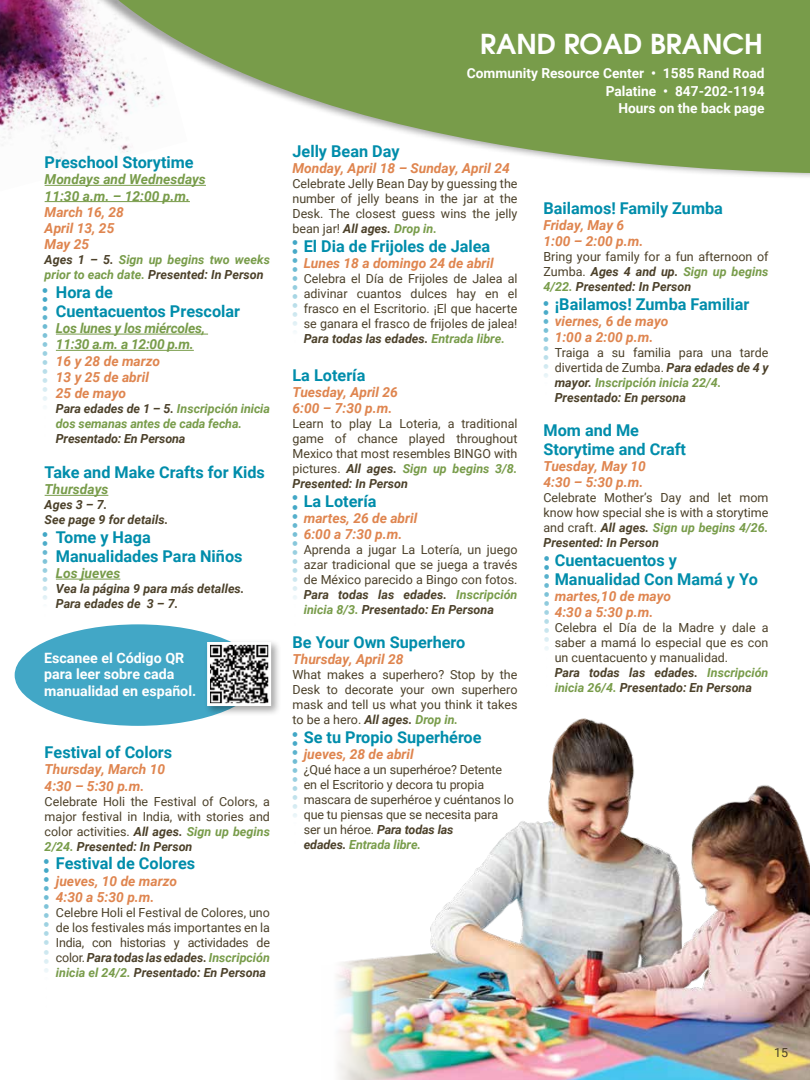
<style>
.page{position:relative;width:810px;height:1080px;background:#fff}
.page>*{position:absolute;margin:0;border:0;box-sizing:border-box;transform-origin:0 0}
.t1{font:600 27.5px "Avant Garde";color:#fff}
.t2{font:22.5px "Futura Black BT";color:#42a7c6}
.t3{font:700 16.25px/18.8px "Roboto";color:#008dab}
.t4{font:700 14.25px/16.4px "Roboto";color:#fff}
.t5{font:italic 700 13.75px/16.2px "Roboto";color:#df854f}
.t6{font:700 13.75px/17.5px "Roboto";color:#fff;text-align:right}
.t7{font:italic 700 13.75px/16.2px "Roboto";color:#789c4a}
.t8{font:italic 700 13.75px/16.2px "Roboto";letter-spacing:-.02em;color:#789c4a}
.t9{font:12.5px/15px "Roboto";color:#4c412a;text-align:justify}
.t10{font:italic 700 12.5px/15px "Roboto";color:#789c4a}
.t11{font:italic 700 12.5px/15px "Roboto";color:#4c412a}
.s1{color:#4c412a}
.s2{font-weight:700;font-style:italic}
.s3{font-weight:700;font-style:italic;color:#789c4a}
</style>
<div class="page">
<img style="left:0;top:0;width:73px;height:186px">
<div style="left:55px;top:0;width:755px;height:180px;background:#000;opacity:.35"></div>
<svg style="left:73px;top:0;width:737px;height:185px;fill:#789c4a"></svg>
<hr style="left:45px;top:185px;width:161px;height:1px;background:#789c4a">
<hr style="left:45px;top:201px;width:145px;height:1px;background:#789c4a">
<hr style="left:56px;top:334px;width:152px;height:1px;background:#789c4a">
<hr style="left:56px;top:350px;width:138px;height:1px;background:#789c4a">
<hr style="left:45px;top:495px;width:63px;height:1px;background:#789c4a">
<hr style="left:56px;top:579px;width:64px;height:1px;background:#789c4a">
<img style="left:336px;top:718px;width:474px;height:362px">
<div style="left:15px;top:624px;width:246px;height:102px;background:#42a7c6;border-radius:50%"></div>
<div style="left:204px;top:639px;width:78px;height:78px;background:#000;opacity:.35"></div>
<svg style="left:206px;top:641px;width:67px;height:66px;background:#8e9090"></svg>
<h3 class="t3" style="left:45px;top:152px;width:151px">Preschool Storytime</h3>
<p class="t7" style="left:45px;top:171px;width:163px">Mondays and Wednesdays<br>11:30 a.m. – 12:00 p.m.</p>
<p class="t5" style="left:45px;top:203px;width:81px">March 16, 28<br>April 13, 25<br>May 25</p>
<p class="t10" style="left:45px;top:252px;width:227px"><span class="s1">Ages 1 – 5.</span> Sign up begins two weeks prior to each date. <span class="s1">Presented: In Person</span></p>
<h3 class="t3" style="left:56px;top:282px;width:186px">Hora de<br>Cuentacuentos Prescolar</h3>
<p class="t8" style="left:56px;top:320px;width:151px">Los lunes y los miércoles,<br>11:30 a.m. a 12:00 p.m.</p>
<p class="t5" style="left:56px;top:352px;width:106px">16 y 28 de marzo<br>13 y 25 de abril<br>25 de mayo</p>
<p class="t10" style="left:56px;top:401px;width:216px"><span class="s1">Para edades de 1 – 5.</span> Inscripción inicia dos semanas antes de cada fecha.</p>
<p class="t11" style="left:56px;top:431px;width:131px">Presentado: En Persona</p>
<h3 class="t3" style="left:45px;top:462px;width:222px">Take and Make Crafts for Kids</h3>
<p class="t7" style="left:45px;top:481px;width:65px">Thursdays</p>
<p class="t11" style="left:45px;top:497px;width:125px">Ages 3 – 7.<br>See page 9 for details.</p>
<h3 class="t3" style="left:56px;top:527px;width:188px">Tome y Haga<br>Manualidades Para Niños</h3>
<p class="t7" style="left:56px;top:565px;width:66px">Los jueves</p>
<p class="t11" style="left:56px;top:581px;width:190px">Vea la página 9 para más detalles.<br>Para edades de 3 – 7.</p>
<h2 class="t2" style="left:64px;top:287px;width:153px;rotate:90deg">.................</h2>
<h2 class="t2" style="left:64px;top:531px;width:90px;rotate:90deg">..........</h2>
<p class="t4" style="left:44px;top:649px;width:153px">Escanee el Código QR para leer sobre cada manualidad en español.</p>
<h3 class="t3" style="left:45px;top:742px;width:129px">Festival of Colors</h3>
<p class="t5" style="left:45px;top:761px;width:122px">Thursday, March 10<br>4:30 – 5:30 p.m.</p>
<p class="t9" style="left:45px;top:793px;width:227px">Celebrate Holi the Festival of Colors, a major festival in India, with stories and color activities. <span class="s2">All ages.</span> <span class="s3">Sign up begins 2/24.</span> <span class="s2">Presented: In Person</span></p>
<h3 class="t3" style="left:56px;top:854px;width:141px">Festival de Colores</h3>
<p class="t5" style="left:56px;top:872px;width:123px">jueves, 10 de marzo<br>4:30 a 5:30 p.m.</p>
<p class="t9" style="left:56px;top:904px;width:216px">Celebre Holi el Festival de Colores, uno de los festivales más importantes en la India, con historias y actividades de color. <span class="s2">Para todas las edades.</span> <span class="s3">Inscripción inicia el 24/2.</span> <span class="s2">Presentado: En Persona</span></p>
<h2 class="t2" style="left:66px;top:858px;width:153px;rotate:90deg">.................</h2>
<h1 class="t1" style="left:480px;top:26px;width:284px">RAND ROAD BRANCH</h1>
<p class="t6" style="left:467px;top:64px;width:299px">Community Resource Center • 1585 Rand Road<br>Palatine • 847-202-1194<br>Hours on the back page</p>
<h3 class="t3" style="left:292px;top:141px;width:109px">Jelly Bean Day</h3>
<p class="t5" style="left:292px;top:160px;width:219px">Monday, April 18 – Sunday, April 24</p>
<p class="t9" style="left:292px;top:176px;width:227px">Celebrate Jelly Bean Day by guessing the number of jelly beans in the jar at the Desk. The closest guess wins the jelly bean jar! <span class="s2">All ages.</span> <span class="s3">Drop in.</span></p>
<h3 class="t3" style="left:304px;top:236px;width:188px">El Dia de Frijoles de Jalea</h3>
<p class="t5" style="left:304px;top:255px;width:191px">Lunes 18 a domingo 24 de abril</p>
<p class="t9" style="left:304px;top:271px;width:215px">Celebra el Día de Frijoles de Jalea al adivinar cuantos dulces hay en el frasco en el Escritorio. ¡El que hacerte se ganara el frasco de frijoles de jalea!<br><span class="s2">Para todas las edades.</span> <span class="s3">Entrada libre.</span></p>
<h3 class="t3" style="left:292px;top:365px;width:74px">La Lotería</h3>
<p class="t5" style="left:292px;top:383px;width:107px">Tuesday, April 26<br>6:00 – 7:30 p.m.</p>
<p class="t9" style="left:292px;top:416px;width:227px">Learn to play La Loteria, a traditional game of chance played throughout Mexico that most resembles BINGO with pictures. <span class="s2">All ages.</span> <span class="s3">Sign up begins 3/8.<br></span><span class="s2">Presented: In Person</span></p>
<h3 class="t3" style="left:304px;top:491px;width:74px">La Lotería</h3>
<p class="t5" style="left:304px;top:510px;width:115px">martes, 26 de abril<br>6:00 a 7:30 p.m.</p>
<p class="t9" style="left:304px;top:542px;width:215px">Aprenda a jugar La Lotería, un juego azar tradicional que se juega a través de México parecido a Bingo con fotos.<br><span class="s2">Para todas las edades.</span> <span class="s3">Inscripción inicia 8/3.</span> <span class="s2">Presentado: En Persona</span></p>
<h3 class="t3" style="left:292px;top:632px;width:174px">Be Your Own Superhero</h3>
<p class="t5" style="left:292px;top:651px;width:113px">Thursday, April 28</p>
<p class="t9" style="left:292px;top:667px;width:227px">What makes a superhero? Stop by the Desk to decorate your own superhero mask and tell us what you think it takes to be a hero. <span class="s2">All ages.</span> <span class="s3">Drop in.</span></p>
<h3 class="t3" style="left:304px;top:727px;width:179px">Se tu Propio Superhéroe</h3>
<p class="t5" style="left:304px;top:746px;width:112px">jueves, 28 de abril</p>
<p class="t9" style="left:304px;top:762px;width:212px;text-align:left">¿Qué hace a un superhéroe? Detente en el Escritorio y decora tu propia mascara de superhéroe y cuéntanos lo que tu piensas que se necesita para ser un héroe. <span class="s2">Para todas las<br>edades.</span> <span class="s3">Entrada libre.</span></p>
<h2 class="t2" style="left:315px;top:239px;width:108px;rotate:90deg">............</h2>
<h2 class="t2" style="left:315px;top:494px;width:153px;rotate:90deg">.................</h2>
<h2 class="t2" style="left:315px;top:731px;width:117px;rotate:90deg">.............</h2>
<h3 class="t3" style="left:543px;top:198px;width:181px">Bailamos! Family Zumba</h3>
<p class="t5" style="left:543px;top:216px;width:101px">Friday, May 6<br>1:00 – 2:00 p.m.</p>
<p class="t9" style="left:543px;top:249px;width:227px">Bring your family for a fun afternoon of Zumba. <span class="s2">Ages 4 and up.</span> <span class="s3">Sign up begins 4/22.</span> <span class="s2">Presented: In Person</span></p>
<h3 class="t3" style="left:555px;top:294px;width:196px">¡Bailamos! Zumba Familiar</h3>
<p class="t5" style="left:555px;top:313px;width:115px">viernes, 6 de mayo<br>1:00 a 2:00 p.m.</p>
<p class="t9" style="left:555px;top:345px;width:215px;text-align:left">Traiga a su familia para una tarde divertida de Zumba. <span class="s2">Para edades de 4 y mayor.</span> <span class="s3">Inscripción inicia 22/4.<br></span><span class="s2">Presentado: En persona</span></p>
<h3 class="t3" style="left:543px;top:420px;width:144px">Mom and Me<br>Storytime and Craft</h3>
<p class="t5" style="left:543px;top:458px;width:104px">Tuesday, May 10<br>4:30 – 5:30 p.m.</p>
<p class="t9" style="left:543px;top:490px;width:227px">Celebrate Mother’s Day and let mom know how special she is with a storytime and craft. <span class="s2">All ages.</span> <span class="s3">Sign up begins 4/26.<br></span><span class="s2">Presented: In Person</span></p>
<h3 class="t3" style="left:555px;top:550px;width:205px">Cuentacuentos y<br>Manualidad Con Mamá y Yo</h3>
<p class="t5" style="left:555px;top:588px;width:118px">martes,10 de mayo<br>4:30 a 5:30 p.m.</p>
<p class="t9" style="left:555px;top:620px;width:215px;text-align:left">Celebra el Día de la Madre y dale a saber a mamá lo especial que es con un cuentacuento y manualidad.<br><span class="s2">Para todas las edades.</span> <span class="s3">Inscripción inicia 26/4.</span> <span class="s2">Presentado: En Persona</span></p>
<h2 class="t2" style="left:566px;top:300px;width:99px;rotate:90deg">...........</h2>
<h2 class="t2" style="left:566px;top:555px;width:135px;rotate:90deg">...............</h2>
<p class="t9" style="left:774px;top:1044px;width:16px">15</p>
</div>
